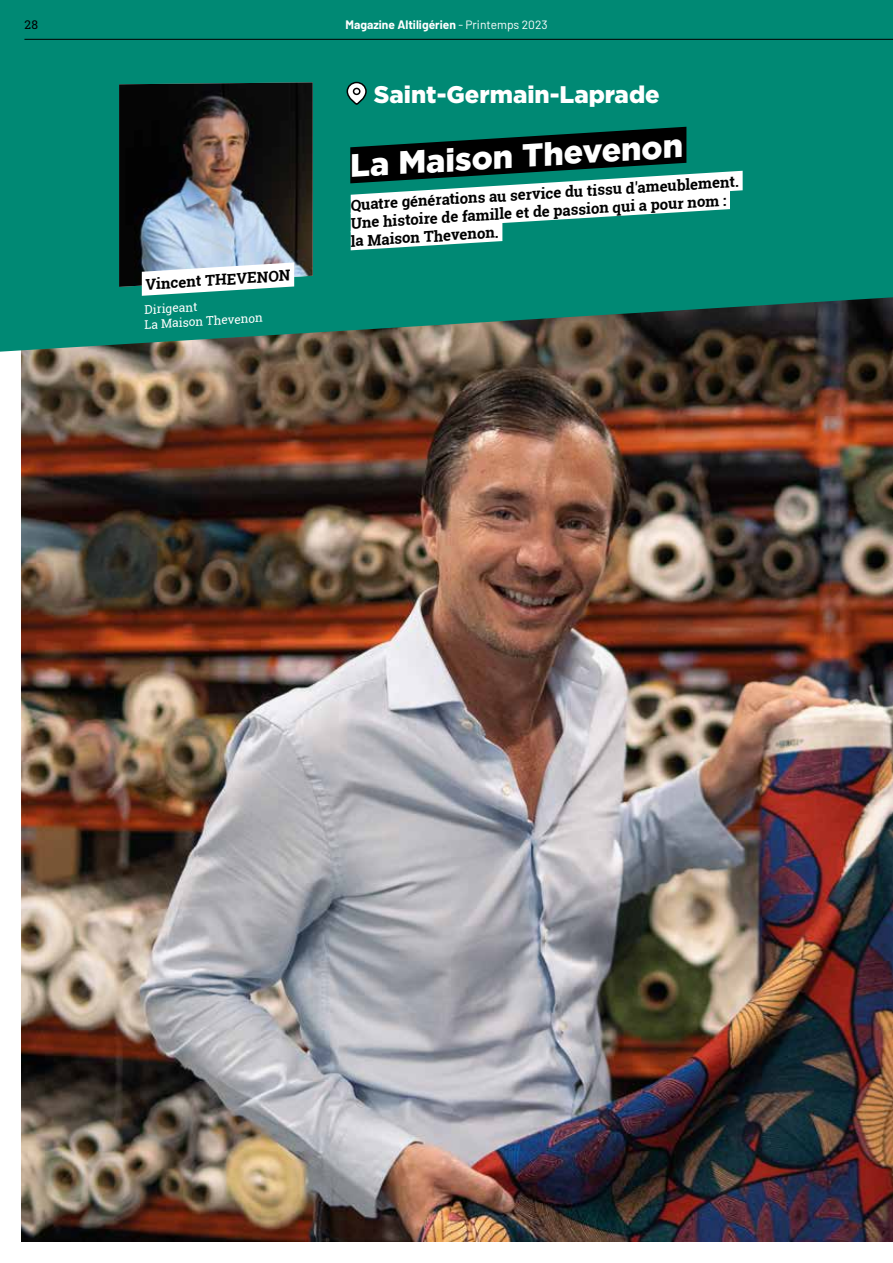
<style>
.page{position:relative;width:893px;height:1263px;background:#fff}
.page>*{position:absolute;margin:0;border:0;box-sizing:border-box;transform-origin:0 0}
.t1{font:900 32.25px "Gotham";color:#fff}
.t2{font:900 24px "Gotham";color:#fff}
.t3{font:700 15px/17.5px "Roboto Slab";color:#000}
.t4{font:700 12px "Barlow";color:#fff}
.t5{font:12px/15.3px "Roboto Slab";color:#fff}
.t6{font:12px "Roboto Slab";color:#000}
.s1{font-weight:400}
</style>
<div class="page">
<img style="left:21px;top:352px;width:872px;height:889px">
<svg style="left:0;top:0;width:893px;height:352px;background:#0b7e6b"></svg>
<svg style="left:118px;top:72px;width:644px;height:237px;background:#337e73"></svg>
<hr style="left:24px;top:39px;width:869px;height:1px;background:#000">
<p class="t6" style="left:24px;top:17px;width:15px">28</p>
<p class="t4" style="left:345px;top:16px;width:204px">Magazine Altiligérien <span class="s1">- Printemps 2023</span></p>
<h2 class="t2" style="left:374px;top:81px;width:287px">Saint-Germain-Laprade</h2>
<p class="t3" style="left:145px;top:276px;width:147px;rotate:-4deg">Vincent THEVENON</p>
<p class="t5" style="left:143px;top:302px;width:120px;rotate:-4deg">Dirigeant<br>La Maison Thevenon</p>
<h1 class="t1" style="left:349px;top:146px;width:335px;rotate:-3deg">La Maison Thevenon</h1>
<p class="t3" style="left:347px;top:198px;width:393px;rotate:-4deg">Quatre générations au service du tissu d'ameublement.<br>Une histoire de famille et de passion qui a pour nom : la Maison Thevenon.</p>
</div>
